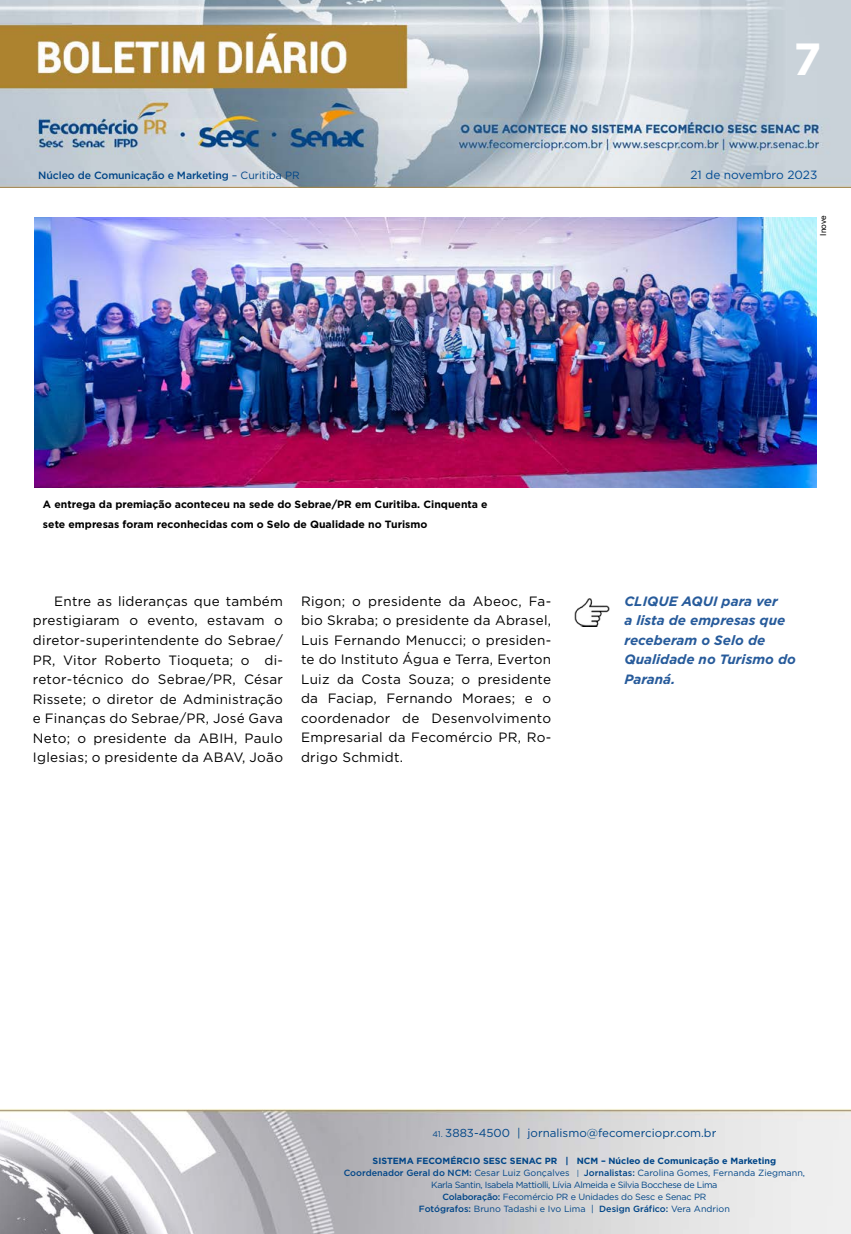
<style>
.page{position:relative;width:851px;height:1234px;background:#fff}
.page>*{position:absolute;margin:0;border:0;box-sizing:border-box;transform-origin:0 0}
.t1{font:700 45px "Gotham";color:#fff}
.t2{font:13.5px/19.5px "Gotham";letter-spacing:.02em;color:#000;text-align:justify}
.t3{font:italic 700 13.5px/19.5px "Gotham";color:#275b9b}
.t4{font:11.85px "Gotham";color:#004a93}
.t5{font:11.55px "Gotham";color:#004587}
.t6{font:700 10.5px/19.5px "Gotham";color:#000}
.t7{font:500 10.5px "Gotham";letter-spacing:-.01em;color:#004587}
.t8{font:9px/12px "Gotham";letter-spacing:-.02em;color:#004587;text-align:center}
.t9{font:8.25px "Arial";color:#000}
.s1{font-weight:400}
.s2{font-size:8.25px}
.s3{font-weight:700}
.s4{font-weight:500}
.s5{font-size:7.65px}
</style>
<div class="page">
<img style="left:0;top:0;width:850px;height:188px">
<img style="left:0;top:1109px;width:850px;height:124px">
<img style="left:574px;top:598px;width:35px;height:28px">
<img style="left:35px;top:217px;width:781px;height:270px">
<h1 class="t1" style="left:793px;top:29px;width:29px">7</h1>
<p class="t7" style="left:38px;top:168px;width:263px">Núcleo de Comunicação e Marketing <span class="s1">– Curitiba PR</span></p>
<p class="t4" style="left:690px;top:167px;width:128px">21 de novembro 2023</p>
<p class="t9" style="left:817px;top:236px;width:22px;rotate:-90deg">Inove</p>
<p class="t6" style="left:43px;top:494px;width:446px">A entrega da premiação aconteceu na sede do Sebrae/PR em Curitiba. Cinquenta e sete empresas foram reconhecidas com o Selo de Qualidade no Turismo</p>
<p class="t2" style="left:33px;top:591px;width:251px;text-indent:21px">Entre as lideranças que também prestigiaram o evento, estavam o diretor-superintendente do Sebrae/ PR, Vitor Roberto Tioqueta; o di&shy;retor-técnico do Sebrae/PR, César Rissete; o diretor de Administração e Finanças do Sebrae/PR, José Gava Neto; o presidente da ABIH, Paulo Iglesias; o presidente da ABAV, João</p>
<p class="t2" style="left:301px;top:591px;width:251px">Rigon; o presidente da Abeoc, Fa&shy;bio Skraba; o presidente da Abrasel, Luis Fernando Menucci; o presiden&shy;te do Instituto Água e Terra, Everton Luiz da Costa Souza; o presidente da Faciap, Fernando Moraes; e o coordenador de Desenvolvimento Empresarial da Fecomércio PR, Ro&shy;drigo Schmidt.</p>
<p class="t3" style="left:624px;top:591px;width:173px">CLIQUE AQUI para ver<br>a lista de empresas que receberam o Selo de<br>Qualidade no Turismo do<br>Paraná.</p>
<p class="t5" style="left:432px;top:1125px;width:285px"><span class="s2">41.</span> 3883-4500 | jornalismo@fecomerciopr.com.br</p>
<p class="t8" style="left:343px;top:1154px;width:463px"><span class="s3">SISTEMA FECOMÉRCIO SESC SENAC PR | NCM – Núcleo de Comunicação e Marketing </span><span class="s4">Coordenador Geral do NCM:</span> Cesar Luiz Gonçalves <span class="s5">|</span> <span class="s4">Jornalistas:</span> Carolina Gomes, Fernanda Ziegmann, Karla Santin, Isabela Mattiolli, Lívia Almeida e Silvia Bocchese de Lima<br><span class="s4">Colaboração:</span> Fecomércio PR e Unidades do Sesc e Senac PR<br><span class="s4">Fotógrafos:</span> Bruno Tadashi e Ivo Lima | <span class="s4">Design Gráfico:</span> Vera Andrion</p>
</div>
